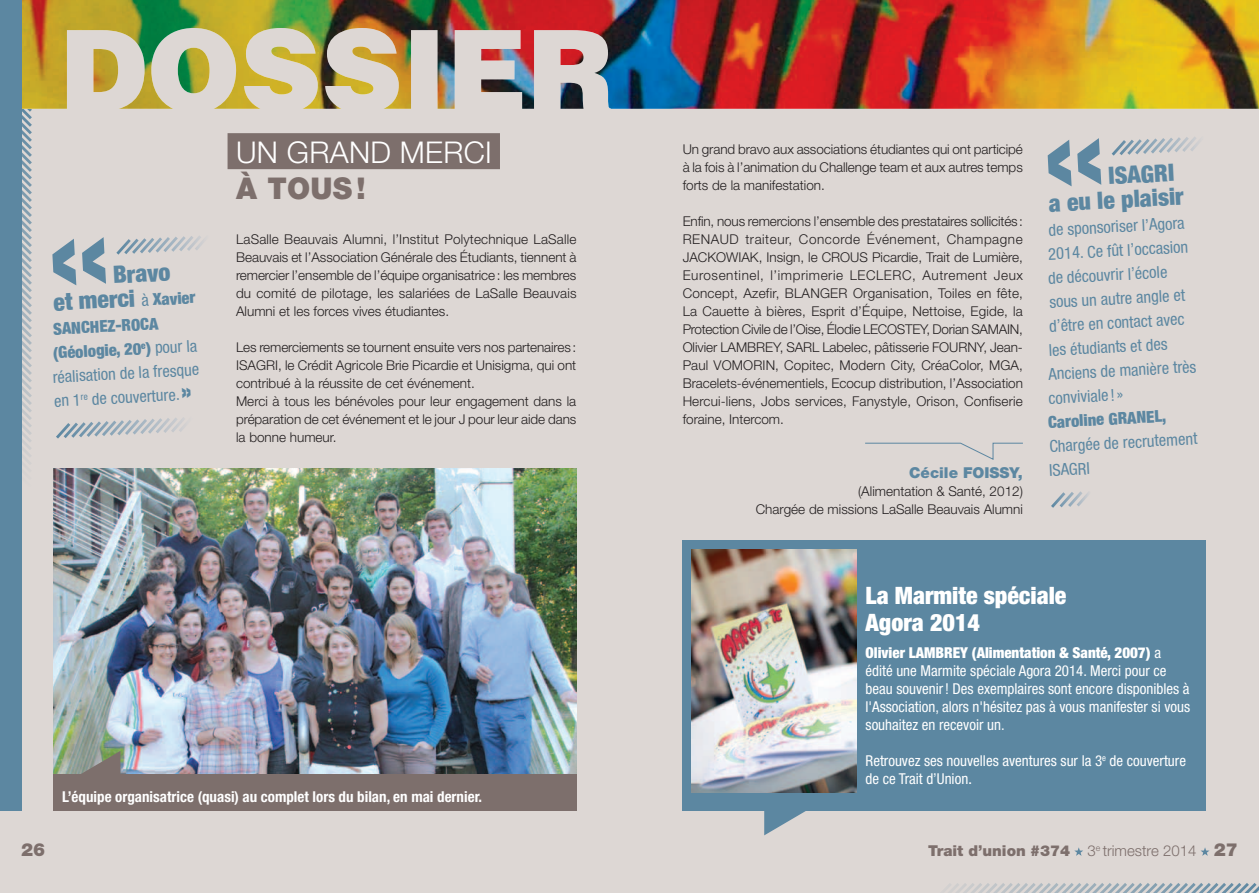
<style>
.page{position:relative;width:1259px;height:893px;background:#ddd7d4}
.page>*{position:absolute;margin:0;border:0;box-sizing:border-box;transform-origin:0 0}
.t1{font:300 30px "Helvetica Neue LT Std";letter-spacing:.01em;color:#fff}
.t2{font:900 30px "Helvetica Neue LT Std";color:#7d6f6c}
.t3{font:900 condensed 24px/24px "Helvetica Neue LT Std";color:#5c87a1}
.t4{font:900 condensed 24px/27px "Helvetica Neue LT Std";color:#fff}
.t5{font:900 18px "Helvetica Neue LT Std";color:#7d6f6c}
.t6{font:condensed 16.5px/24px "Helvetica Neue LT Std";color:#5c87a1}
.t7{font:900 condensed 16.5px "Helvetica Neue LT Std";color:#5c87a1}
.t8{font:condensed 15px/18px "Helvetica Neue LT Std";color:#fff}
.t9{font:700 condensed 15px "Helvetica Neue LT Std";color:#fff}
.t10{font:900 15px "Helvetica Neue LT Std";color:#7d6f6c}
.t11{font:900 15px "Helvetica Neue LT Std";color:#5c87a1}
.t12{font:300 13.5px/18px "Helvetica Neue LT Std";color:#231f20;text-align:justify}
.s1{font-weight:400;font-size:16.5px}
.s2{font-size:16.5px}
.s3{font-weight:900}
.s4{font-weight:900;font-size:24px}
.s5{font-stretch:normal}
.s6{font-weight:300}
.s7{font-size:18px}
</style>
<div class="page">
<svg style="left:21px;top:109px;width:11px;height:382px"></svg>
<img style="left:21px;top:0;width:1238px;height:109px">
<div style="left:0;top:0;width:21px;height:811px;background:#5c87a1"></div>
<svg style="left:1074px;top:847px;width:9px;height:9px"></svg>
<svg style="left:1200px;top:847px;width:9px;height:9px"></svg>
<svg style="left:948px;top:883px;width:311px;height:10px"></svg>
<svg style="left:865px;top:442px;width:158px;height:18px"></svg>
<div style="left:227px;top:133px;width:273px;height:36px;background:#7d6f6c"></div>
<img style="left:53px;top:469px;width:523px;height:282px">
<div style="left:682px;top:541px;width:523px;height:270px;background:#5c87a1"></div>
<svg style="left:764px;top:811px;width:42px;height:24px"></svg>
<img style="left:691px;top:550px;width:165px;height:243px">
<svg style="left:1051px;top:491px;width:38px;height:17px"></svg>
<svg style="left:1111px;top:137px;width:88px;height:19px"></svg>
<svg style="left:1047px;top:138px;width:54px;height:48px"></svg>
<svg style="left:56px;top:418px;width:129px;height:21px"></svg>
<svg style="left:116px;top:236px;width:88px;height:19px"></svg>
<svg style="left:52px;top:237px;width:54px;height:48px"></svg>
<img style="left:53px;top:751px;width:523px;height:60px">
<h2 class="t3" style="left:51px;top:266px;width:144px;text-indent:61px;rotate:-3deg">Bravo et merci <span class="s1">à</span> <span class="s2">Xavier</span></h2>
<p class="t6" style="left:50px;top:317px;width:148px;rotate:-3deg"><span class="s3">SANCHEZ-ROCA (Géologie, 20</span><sup>e</sup><span class="s3">)</span> pour la réalisation de la fresque en 1<sup>re</sup> de couverture.<span class="s4">»</span></p>
<h1 class="t1" style="left:236px;top:134px;width:73px">Un gra</h1>
<h1 class="t1" style="left:349px;top:134px;width:144px">nd MERCI</h1>
<h1 class="t2" style="left:236px;top:170px;width:131px">à tous!</h1>
<p class="t12" style="left:236px;top:230px;width:342px">LaSalle Beauvais Alumni, l’Institut Polytechnique LaSalle Beauvais et l’Association Générale des Étudiants, tiennent à remercier l’ensemble de l’équipe organisatrice: les membres du comité de pilotage, les salariées de LaSalle Beauvais Alumni et les forces vives étudiantes.</p>
<p class="t12" style="left:236px;top:338px;width:342px;text-align:left">Les remerciements se tournent ensuite vers nos partenaires :<br>ISAGRI, le Crédit Agricole Brie Picardie et Unisigma, qui ont contribué à la réussite de cet événement.<br>Merci à tous les bénévoles pour leur engagement dans la préparation de cet événement et le jour J pour leur aide dans la bonne humeur.</p>
<p class="t9" style="left:62px;top:787px;width:421px">L’équipe organisatrice (quasi) au complet lors du bilan, en mai dernier.</p>
<p class="t12" style="left:682px;top:140px;width:342px">Un grand bravo aux associations étudiantes qui ont participé à la fois à l’animation du Challenge team et aux autres temps forts de la manifestation.</p>
<p class="t12" style="left:682px;top:212px;width:342px">Enfin, nous remercions l’ensemble des prestataires sollicités:<br>RENAUD traiteur, Concorde Événement, Champagne JACKOWIAK, Insign, le CROUS Picardie, Trait de Lumière, Eurosentinel, l’imprimerie LECLERC, Autrement Jeux Concept, Azefir, BLANGER Organisation, Toiles en fête, La Cauette à bières, Esprit d’Équipe, Nettoise, Egide, la Protection Civile de l’Oise, Élodie LECOSTEY, Dorian SAMAIN, Olivier LAMBREY, SARL Labelec, pâtisserie FOURNY, Jean-Paul VOMORIN, Copitec, Modern City, CréaColor, MGA, Bracelets-événementiels, Ecocup distribution, l’Association Hercui-liens, Jobs services, Fanystyle, Orison, Confiserie foraine, Intercom.</p>
<p class="t11" style="left:909px;top:463px;width:115px">Cécile FOISSY,</p>
<p class="t12" style="left:756px;top:482px;width:269px;text-align:right">(Alimentation &amp; Santé, 2012)<br>Chargée de missions LaSalle Beauvais Alumni</p>
<h2 class="t3" style="left:1046px;top:167px;width:137px;text-indent:61px;rotate:-3deg">ISAGRI a eu le plaisir</h2>
<p class="t6" style="left:1048px;top:218px;width:138px;rotate:-3deg">de sponsoriser l’Agora</p>
<p class="t6" style="left:1047px;top:242px;width:142px;rotate:-3deg">2014. Ce fût l’occasion</p>
<p class="t6" style="left:1047px;top:266px;width:121px;rotate:-3deg">de découvrir l’école</p>
<p class="t6" style="left:1048px;top:290px;width:137px;rotate:-3deg">sous un autre angle et</p>
<p class="t6" style="left:1048px;top:314px;width:137px;rotate:-3deg">d’être en contact avec</p>
<p class="t6" style="left:1048px;top:338px;width:120px;rotate:-3deg">les étudiants et des</p>
<p class="t6" style="left:1048px;top:362px;width:149px;rotate:-3deg">Anciens de manière très</p>
<p class="t6" style="left:1047px;top:386px;width:76px;rotate:-3deg">conviviale !»</p>
<p class="t7" style="left:1047px;top:412px;width:120px;rotate:-3deg">Caroline GRANEL,</p>
<p class="t6" style="left:1047px;top:434px;width:151px;rotate:-3deg">Chargée de recrutement<br>ISAGRI</p>
<h2 class="t4" style="left:865px;top:581px;width:202px">La Marmite spéciale<br>Agora 2014</h2>
<p class="t8" style="left:865px;top:643px;width:326px"><span class="s3">Olivier LAMBREY (Alimentation &amp; Santé, 2007)</span> a édité une Marmite spéciale Agora 2014. Merci pour ce beau souvenir! Des exemplaires sont encore disponibles à l'Association, alors n'hésitez pas à vous manifester si vous souhaitez en recevoir un.</p>
<p class="t8" style="left:865px;top:751px;width:322px">Retrouvez ses nouvelles aventures sur la 3<sup>e</sup> de couverture de ce Trait d’Union<span class="s5">.</span></p>
<h3 class="t5" style="left:21px;top:839px;width:26px">26</h3>
<p class="t10" style="left:928px;top:841px;width:311px">Trait d’union #374 <span class="s6">3</span><sup>e</sup> <span class="s6">trimestre 2014</span> <span class="s7">27</span></p>
</div>
